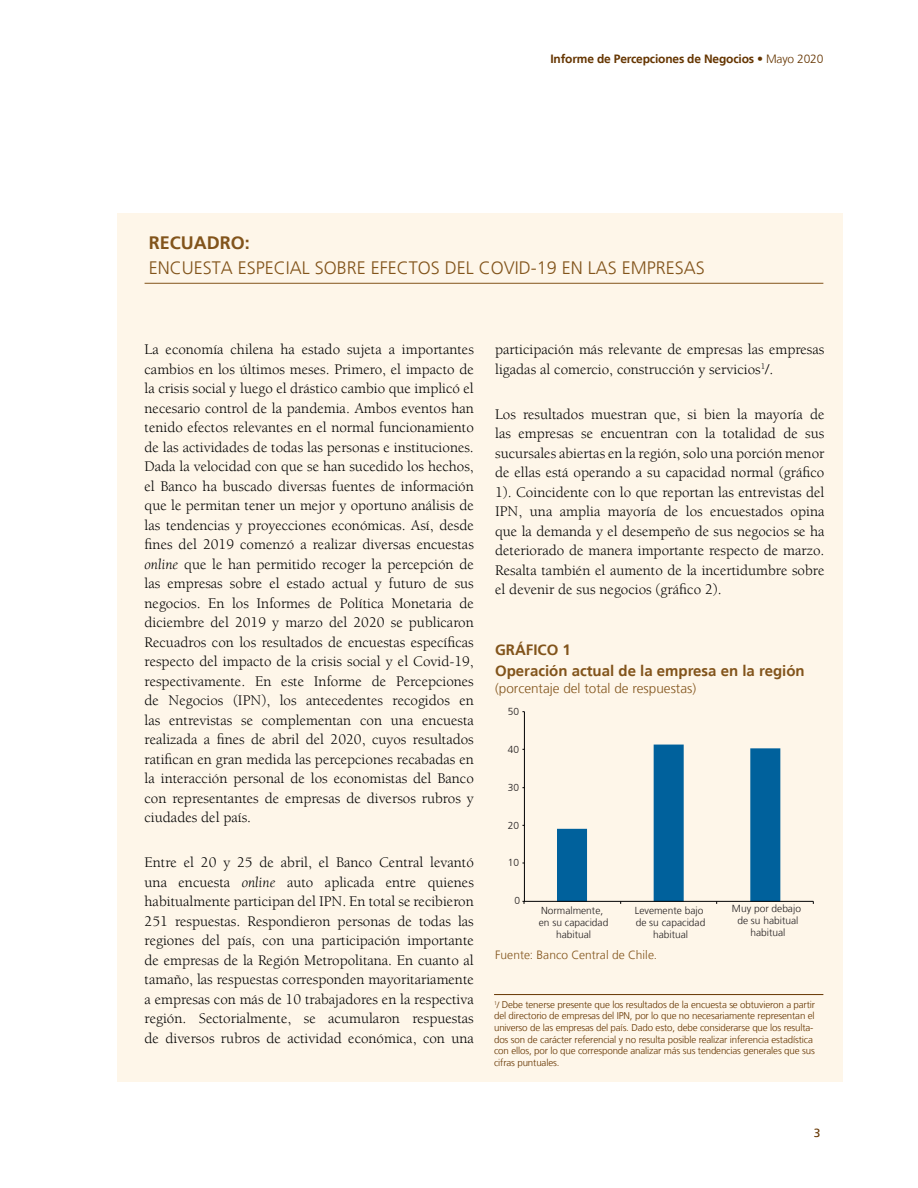
<style>
.page{position:relative;width:918px;height:1188px;background:#fff}
.page>*{position:absolute;margin:0;border:0;box-sizing:border-box;transform-origin:0 0}
._005_Título_línea_1{font:300 18px "Frutiger LT";color:#82541b}
._005_Título_línea_1-2{font:700 18px "Frutiger LT";color:#82541b}
.t1{font:15px/19.5px "Berkeley LT";color:#000;text-align:justify}
.t2{font:700 15px "Frutiger LT";color:#82541b}
.t3{font:300 13.5px "Frutiger LT";color:#82541b}
.t4{font:700 12px "Frutiger LT";letter-spacing:-.015em;color:#653500}
.t5{font:300 12px "Frutiger LT";letter-spacing:.005em;color:#82541b}
.t6{font:12px "Frutiger LT";color:#653500}
.t7{font:300 10.2px/12.1px "Frutiger LT";color:#231f20;text-align:center}
.t8{font:300 9.75px/11.7px "Frutiger LT";letter-spacing:-.015em;color:#653500}
.s1{font-weight:300;font-stretch:condensed}
.s2{font-weight:300}
.s3{font-style:italic}
.s4{font-size:9px}
</style>
<div class="page">
<div style="left:118px;top:213px;width:725px;height:869px;background:#fef6e9"></div>
<hr style="left:494px;top:994px;width:329px;height:1px;background:#653500">
<hr style="left:524px;top:901px;width:289px;height:1px;background:#000001">
<svg style="left:557px;top:745px;width:223px;height:159px"></svg>
<hr style="left:524px;top:712px;width:1px;height:189px;background:#000001">
<hr style="left:145px;top:283px;width:678px;height:1px;background:#82541b">
<p class="t4" style="left:551px;top:51px;width:274px">Informe de Percepciones de Negocios <span class="s1">•</span> <span class="s2">Mayo 2020</span></p>
<p class="_005_Título_línea_1-2" style="left:149px;top:232px;width:102px">RECUADRO:</p>
<p class="_005_Título_línea_1" style="left:149px;top:258px;width:558px">ENCUESTA ESPECIAL SOBRE EFECTOS DEL COVID-19 EN LAS EMPRESAS</p>
<p class="t1" style="left:145px;top:340px;width:331px">La economía chilena ha estado sujeta a importantes cambios en los últimos meses. Primero, el impacto de la crisis social y luego el drástico cambio que implicó el necesario control de la pandemia. Ambos eventos han tenido efectos relevantes en el normal funcionamiento de las actividades de todas las personas e instituciones.<br>Dada la velocidad con que se han sucedido los hechos, el Banco ha buscado diversas fuentes de información que le permitan tener un mejor y oportuno análisis de las tendencias y proyecciones económicas. Así, desde fines del 2019 comenzó a realizar diversas encuestas <span class="s3">online</span> que le han permitido recoger la percepción de las empresas sobre el estado actual y futuro de sus negocios. En los Informes de Política Monetaria de diciembre del 2019 y marzo del 2020 se publicaron Recuadros con los resultados de encuestas específicas respecto del impacto de la crisis social y el Covid-19, respectivamente. En este Informe de Percepciones de Negocios (IPN), los antecedentes recogidos en las entrevistas se complementan con una encuesta realizada a fines de abril del 2020, cuyos resultados ratifican en gran medida las percepciones recabadas en la interacción personal de los economistas del Banco con representantes de empresas de diversos rubros y ciudades del país.</p>
<p class="t1" style="left:145px;top:853px;width:331px">Entre el 20 y 25 de abril, el Banco Central levantó una encuesta <span class="s3">online</span> auto aplicada entre quienes habitualmente participan del IPN. En total se recibieron 251 respuestas. Respondieron personas de todas las regiones del país, con una participación importante de empresas de la Región Metropolitana. En cuanto al tamaño, las respuestas corresponden mayoritariamente a empresas con más de 10 trabajadores en la respectiva región. Sectorialmente, se acumularon respuestas de diversos rubros de actividad económica, con una</p>
<p class="t1" style="left:495px;top:340px;width:331px">participación más relevante de empresas las empresas ligadas al comercio, construcción y servicios<sup>1</sup>/.</p>
<p class="t1" style="left:495px;top:405px;width:331px">Los resultados muestran que, si bien la mayoría de las empresas se encuentran con la totalidad de sus sucursales abiertas en la región, solo una porción menor de ellas está operando a su capacidad normal (gráfico 1). Coincidente con lo que reportan las entrevistas del IPN, una amplia mayoría de los encuestados opina que la demanda y el desempeño de sus negocios se ha deteriorado de manera importante respecto de marzo.<br>Resalta también el aumento de la incertidumbre sobre el devenir de sus negocios (gráfico 2).</p>
<p class="t2" style="left:495px;top:641px;width:77px">GRÁFICO 1</p>
<p class="t2" style="left:495px;top:662px;width:311px">Operación actual de la empresa en la región</p>
<p class="t3" style="left:495px;top:680px;width:203px">(porcentaje del total de respuestas)</p>
<p class="t7" style="left:508px;top:705px;width:13px">50</p>
<p class="t7" style="left:508px;top:743px;width:13px">40</p>
<p class="t7" style="left:508px;top:781px;width:13px">30</p>
<p class="t7" style="left:508px;top:819px;width:13px">20</p>
<p class="t7" style="left:508px;top:857px;width:13px">10</p>
<p class="t7" style="left:515px;top:895px;width:7px">0</p>
<p class="t7" style="left:539px;top:904px;width:71px">Normalmente, en su capacidad habitual</p>
<p class="t7" style="left:635px;top:904px;width:72px">Levemente bajo de su capacidad habitual</p>
<p class="t7" style="left:732px;top:903px;width:71px">Muy por debajo de su habitual habitual</p>
<p class="t5" style="left:495px;top:948px;width:164px">Fuente: Banco Central de Chile.</p>
<p class="t8" style="left:494px;top:998px;width:323px"><sup>1</sup><span class="s4">/</span> Debe tenerse presente que los resultados de la encuesta se obtuvieron a partir del directorio de empresas del IPN, por lo que no necesariamente representan el universo de las empresas del país. Dado esto, debe considerarse que los resulta&shy;dos son de carácter referencial y no resulta posible realizar inferencia estadística con ellos, por lo que corresponde analizar más sus tendencias generales que sus cifras puntuales.</p>
<p class="t6" style="left:814px;top:1126px;width:8px">3</p>
</div>
